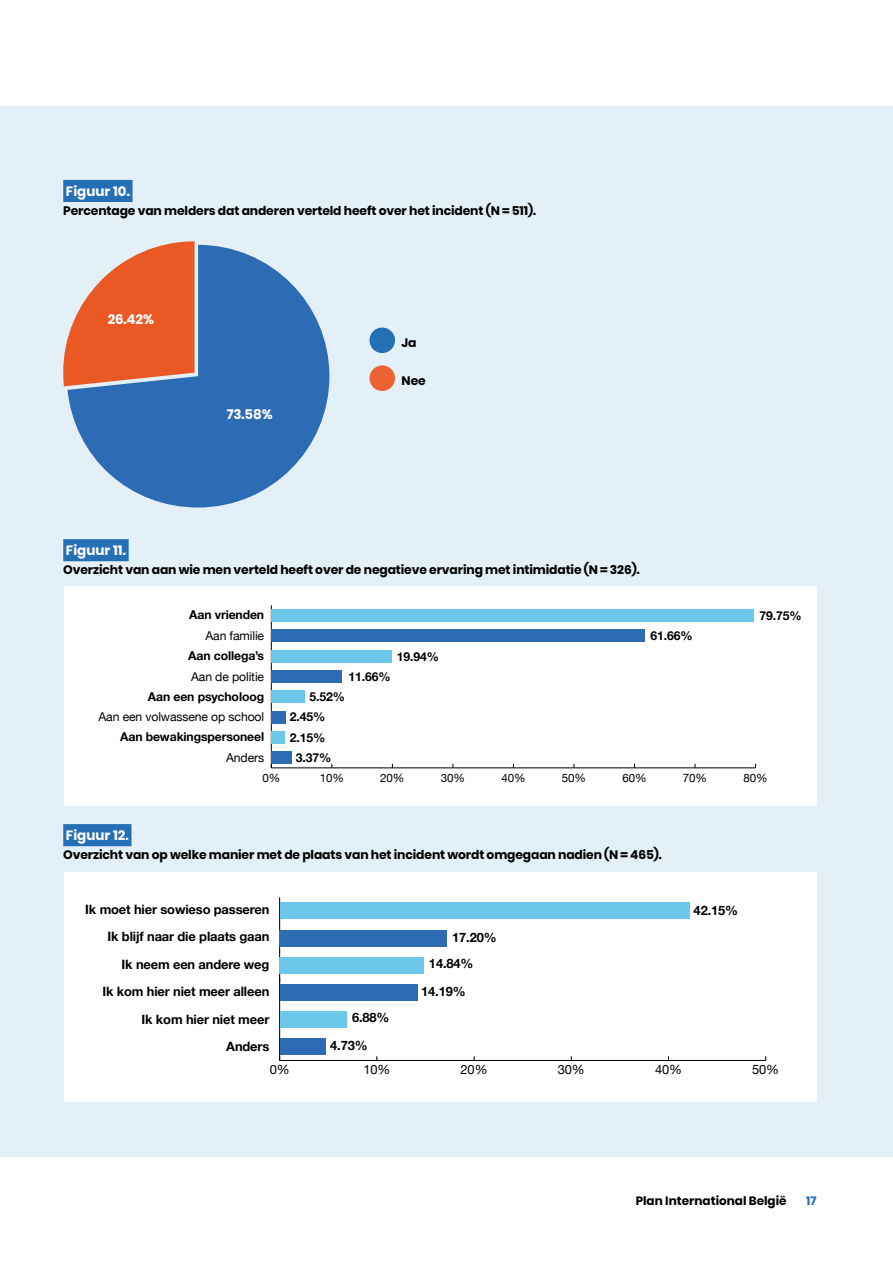
<style>
.page{position:relative;width:893px;height:1263px;background:#fff}
.page>*{position:absolute;margin:0;border:0;box-sizing:border-box;transform-origin:0 0}
.t1{font:700 13.5px "Poppins";color:#fff}
.t2{font:700 12.9px/27.5px "Helvetica Neue";letter-spacing:-.01em;color:#000}
.t3{font:12.9px "Helvetica Neue";letter-spacing:-.01em;color:#000}
.t4{font:700 12.3px "Poppins";letter-spacing:-.01em;color:#000}
.t5{font:700 12.15px "Helvetica Neue";letter-spacing:-.01em;color:#000}
.t6{font:12.15px "Helvetica Neue";letter-spacing:-.01em;color:#000}
.t7{font:700 12px "Poppins";color:#000}
.t8{font:700 12px "Poppins";color:#246fb6}
.t9{font:11.55px "Helvetica Neue";letter-spacing:-.01em;color:#000}
</style>
<div class="page">
<div style="left:0;top:106px;width:893px;height:1051px;background:#e4f0f7"></div>
<div style="left:63px;top:180px;width:70px;height:22px;background:#246fb6"></div>
<div style="left:63px;top:824px;width:68px;height:22px;background:#246fb6"></div>
<div style="left:63px;top:539px;width:66px;height:22px;background:#246fb6"></div>
<div style="left:64px;top:586px;width:752px;height:219px;background:#fff"></div>
<hr style="left:271px;top:767px;width:485px;height:1px;background:#000">
<hr style="left:271px;top:605px;width:1px;height:163px;background:#000">
<div style="left:271px;top:752px;width:21px;height:12px;background:#2d6cb4"></div>
<div style="left:271px;top:731px;width:13px;height:12px;background:#6bc8e8"></div>
<div style="left:271px;top:711px;width:15px;height:12px;background:#2d6cb4"></div>
<div style="left:271px;top:691px;width:34px;height:12px;background:#6bc8e8"></div>
<div style="left:271px;top:670px;width:71px;height:12px;background:#2d6cb4"></div>
<div style="left:271px;top:650px;width:121px;height:12px;background:#6bc8e8"></div>
<div style="left:271px;top:630px;width:374px;height:12px;background:#2d6cb4"></div>
<div style="left:271px;top:609px;width:483px;height:12px;background:#6bc8e8"></div>
<div style="left:64px;top:872px;width:752px;height:230px;background:#fff"></div>
<hr style="left:280px;top:1060px;width:486px;height:1px;background:#000">
<hr style="left:279px;top:897px;width:1px;height:163px;background:#000">
<div style="left:280px;top:1039px;width:46px;height:16px;background:#2d6cb4"></div>
<div style="left:280px;top:1011px;width:67px;height:17px;background:#6bc8e8"></div>
<div style="left:280px;top:984px;width:138px;height:17px;background:#2d6cb4"></div>
<div style="left:280px;top:957px;width:144px;height:16px;background:#6bc8e8"></div>
<div style="left:280px;top:930px;width:167px;height:16px;background:#2d6cb4"></div>
<div style="left:280px;top:903px;width:409px;height:16px;background:#6bc8e8"></div>
<svg style="left:63px;top:241px;width:132px;height:145px"></svg>
<svg style="left:67px;top:245px;width:262px;height:262px;fill:#2d6cb4"></svg>
<div style="left:369px;top:327px;width:26px;height:26px;background:#246fb6;border-radius:50%"></div>
<div style="left:369px;top:365px;width:26px;height:26px;background:#ec6331;border-radius:50%"></div>
<p class="t1" style="left:66px;top:183px;width:65px">Figuur 10.</p>
<p class="t4" style="left:63px;top:204px;width:474px">Percentage van melders dat anderen verteld heeft over het incident (N = 511).</p>
<p class="t1" style="left:108px;top:312px;width:48px">26.42%</p>
<p class="t1" style="left:227px;top:407px;width:47px">73.58%</p>
<p class="t4" style="left:402px;top:335px;width:16px">Ja</p>
<p class="t4" style="left:402px;top:373px;width:26px">Nee</p>
<p class="t1" style="left:66px;top:543px;width:62px">Figuur 11.</p>
<p class="t4" style="left:63px;top:563px;width:578px">Overzicht van aan wie men verteld heeft over de negatieve ervaring met intimidatie (N = 326).</p>
<p class="t5" style="left:189px;top:605px;width:76px">Aan vrienden</p>
<p class="t6" style="left:205px;top:627px;width:60px">Aan familie</p>
<p class="t5" style="left:188px;top:646px;width:77px">Aan collega’s</p>
<p class="t6" style="left:191px;top:667px;width:75px">Aan de politie</p>
<p class="t5" style="left:148px;top:687px;width:118px">Aan een psycholoog</p>
<p class="t6" style="left:99px;top:707px;width:167px">Aan een volwassene op school</p>
<p class="t5" style="left:120px;top:727px;width:145px">Aan bewakingspersoneel</p>
<p class="t6" style="left:226px;top:749px;width:40px">Anders</p>
<p class="t5" style="left:397px;top:647px;width:44px">19.94%</p>
<p class="t5" style="left:349px;top:667px;width:44px">11.66%</p>
<p class="t5" style="left:310px;top:687px;width:37px">5.52%</p>
<p class="t5" style="left:290px;top:707px;width:37px">2.45%</p>
<p class="t5" style="left:290px;top:728px;width:37px">2.15%</p>
<p class="t5" style="left:296px;top:749px;width:37px">3.37%</p>
<p class="t5" style="left:650px;top:627px;width:44px">61.66%</p>
<p class="t5" style="left:759px;top:606px;width:44px">79.75%</p>
<p class="t9" style="left:262px;top:769px;width:19px">0%</p>
<p class="t9" style="left:320px;top:769px;width:26px">10%</p>
<p class="t9" style="left:380px;top:769px;width:26px">20%</p>
<p class="t9" style="left:441px;top:769px;width:26px">30%</p>
<p class="t9" style="left:501px;top:769px;width:26px">40%</p>
<p class="t9" style="left:562px;top:769px;width:26px">50%</p>
<p class="t9" style="left:622px;top:769px;width:26px">60%</p>
<p class="t9" style="left:683px;top:769px;width:26px">70%</p>
<p class="t9" style="left:743px;top:769px;width:26px">80%</p>
<p class="t1" style="left:66px;top:828px;width:64px">Figuur 12.</p>
<p class="t4" style="left:63px;top:848px;width:600px">Overzicht van op welke manier met de plaats van het incident wordt omgegaan nadien (N = 465).</p>
<p class="t2" style="left:85px;top:896px;width:186px;text-align:right">Ik moet hier sowieso passeren<br>Ik blijf naar die plaats gaan<br>Ik neem een andere weg<br>Ik kom hier niet meer alleen<br>Ik kom hier niet meer<br>Anders</p>
<p class="t2" style="left:330px;top:1004px;width:61px;text-indent:22px">6.88%<br>4.73%</p>
<p class="t2" style="left:452px;top:924px;width:46px">17.20%</p>
<p class="t2" style="left:429px;top:950px;width:46px">14.84%</p>
<p class="t2" style="left:421px;top:978px;width:46px">14.19%</p>
<p class="t2" style="left:694px;top:897px;width:46px">42.15%</p>
<p class="t3" style="left:270px;top:1060px;width:21px">0%</p>
<p class="t3" style="left:363px;top:1060px;width:28px">10%</p>
<p class="t3" style="left:461px;top:1060px;width:28px">20%</p>
<p class="t3" style="left:558px;top:1060px;width:28px">30%</p>
<p class="t3" style="left:655px;top:1060px;width:28px">40%</p>
<p class="t3" style="left:752px;top:1060px;width:28px">50%</p>
<p class="t7" style="left:636px;top:1193px;width:152px">Plan International België</p>
<p class="t8" style="left:806px;top:1193px;width:12px">17</p>
</div>
